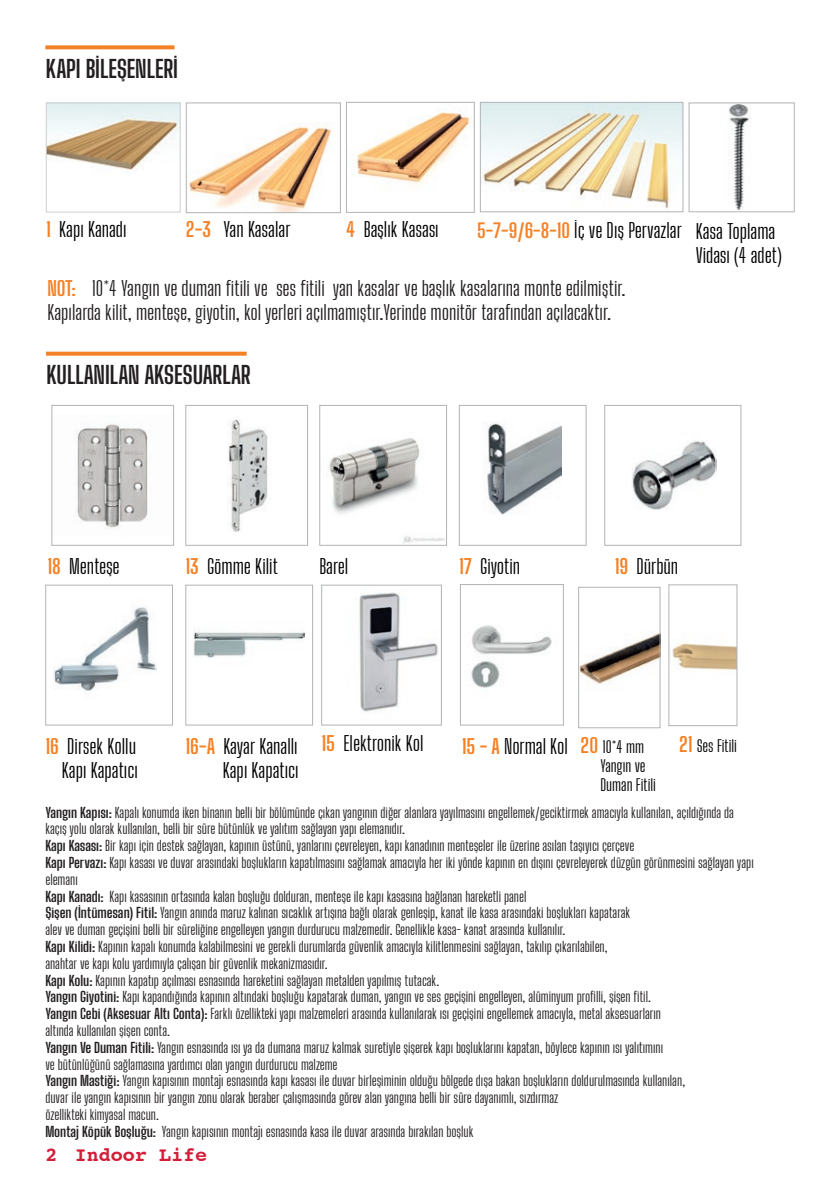
<style>
.page{position:relative;width:840px;height:1191px;background:#fff}
.page>*{position:absolute;margin:0;border:0;box-sizing:border-box;transform-origin:0 0}
.t1{font:700 24px "Big Shoulders Display";letter-spacing:-.01em;color:#231f20}
.t2{font:20px/24px "Big Shoulders Display";letter-spacing:-.005em;color:#000;text-align:right}
.t3{font:20px/24px "Big Shoulders Display";letter-spacing:-.005em;color:#231f20}
.t4{font:700 20px "Courier 10 Pitch BT";color:#d31e39}
.t5{font:16px/19.2px "Big Shoulders Display";letter-spacing:-.005em;color:#000}
.t6{font:14px/16.8px "Big Shoulders Display";letter-spacing:-.005em;color:#231f20}
.s1{font-weight:700;font-size:19.6px;color:#f58125}
.s2{font-weight:700;color:#f58125}
.s3{font-weight:700}
.s4{font-weight:700;font-size:20px;color:#f58125}
</style>
<div class="page">
<svg style="left:45px;top:45px;width:129px;height:4px"></svg>
<svg style="left:46px;top:352px;width:200px;height:4px"></svg>
<img style="left:75px;top:423px;width:73px;height:106px">
<div style="left:52px;top:405px;width:122px;height:140px;border:1px solid #b1b4b4"></div>
<img style="left:227px;top:419px;width:41px;height:112px">
<div style="left:185px;top:405px;width:122px;height:140px;border:1px solid #b1b4b4"></div>
<img style="left:487px;top:423px;width:74px;height:92px">
<div style="left:458px;top:405px;width:128px;height:140px;border:1px solid #b1b4b4"></div>
<img style="left:54px;top:607px;width:102px;height:84px">
<div style="left:45px;top:585px;width:128px;height:140px;border:1px solid #b1b4b4"></div>
<img style="left:194px;top:628px;width:110px;height:30px">
<div style="left:185px;top:585px;width:128px;height:140px;border:1px solid #b1b4b4"></div>
<img style="left:632px;top:441px;width:84px;height:69px">
<div style="left:604px;top:405px;width:136px;height:140px;border:1px solid #b1b4b4"></div>
<img style="left:329px;top:438px;width:115px;height:105px">
<div style="left:319px;top:405px;width:127px;height:140px;border:1px solid #b1b4b4"></div>
<img style="left:359px;top:592px;width:79px;height:120px">
<div style="left:321px;top:585px;width:120px;height:140px;border:1px solid #b1b4b4"></div>
<img style="left:48px;top:105px;width:130px;height:66px">
<div style="left:46px;top:103px;width:134px;height:109px;border:1px solid #ced0d1"></div>
<img style="left:189px;top:123px;width:142px;height:88px">
<div style="left:186px;top:103px;width:154px;height:110px;border:1px solid #b1b4b4"></div>
<img style="left:357px;top:112px;width:114px;height:73px">
<div style="left:346px;top:102px;width:128px;height:111px;border:1px solid #b1b4b4"></div>
<img style="left:482px;top:104px;width:199px;height:105px">
<div style="left:480px;top:102px;width:203px;height:110px;border:1px solid #b1b4b4"></div>
<img style="left:471px;top:625px;width:81px;height:63px">
<img style="left:580px;top:633px;width:78px;height:52px">
<div style="left:578px;top:587px;width:82px;height:141px;border:1px solid #b1b4b4"></div>
<img style="left:672px;top:643px;width:62px;height:27px">
<div style="left:668px;top:584px;width:68px;height:142px;border:1px solid #b1b4b4"></div>
<div style="left:460px;top:584px;width:103px;height:141px;border:1px solid #b1b4b4"></div>
<img style="left:728px;top:105px;width:23px;height:105px">
<div style="left:688px;top:103px;width:106px;height:109px;border:1px solid #b1b4b4"></div>
<h1 class="t1" style="left:46px;top:53px;width:134px">KAPI BİLEŞENLERİ</h1>
<h2 class="t2" style="left:477px;top:218px;width:206px"><span class="s1">5-7-9/6-8-10</span> İç ve Dış Pervazlar</h2>
<h2 class="t3" style="left:47px;top:276px;width:579px"><span class="s2">NOT:</span> 10*4 Yangın ve duman fitili ve ses fitili yan kasalar ve başlık kasalarına monte edilmiştir.<br>Kapılarda kilit, menteşe, giyotin, kol yerleri açılmamıştır.Yerinde monitör tarafından açılacaktır.</h2>
<h2 class="t2" style="left:46px;top:218px;width:82px"><span class="s2">1</span> Kapı Kanadı</h2>
<h2 class="t2" style="left:186px;top:218px;width:106px"><span class="s2">2-3</span> Yan Kasalar</h2>
<h2 class="t2" style="left:346px;top:218px;width:94px"><span class="s2">4</span> Başlık Kasası</h2>
<h2 class="t2" style="left:695px;top:220px;width:87px;text-align:left">Kasa Toplama<br>Vidası (4 adet)</h2>
<h1 class="t1" style="left:46px;top:359px;width:206px">KULLANILAN AKSESUARLAR</h1>
<h2 class="t2" style="left:47px;top:555px;width:74px"><span class="s2">18</span> Menteşe</h2>
<h2 class="t2" style="left:185px;top:555px;width:94px"><span class="s2">13</span> Gömme Kilit</h2>
<h2 class="t2" style="left:458px;top:555px;width:63px"><span class="s2">17</span> Giyotin</h2>
<h2 class="t2" style="left:319px;top:555px;width:30px">Barel</h2>
<h2 class="t2" style="left:614px;top:555px;width:65px"><span class="s2">19</span> Dürbün</h2>
<h2 class="t2" style="left:185px;top:734px;width:114px"><span class="s2">16-A</span> Kayar Kanallı<br>Kapı Kapatıcı</h2>
<h2 class="t2" style="left:321px;top:731px;width:104px"><span class="s2">15</span> Elektronik Kol</h2>
<p class="t6" style="left:45px;top:804px;width:709px"><span class="s3">Yangın Kapısı:</span> Kapalı konumda iken binanın belli bir bölümünde çıkan yangının diğer alanlara yayılmasını engellemek/geciktirmek amacıyla kullanılan, açıldığında da kaçış yolu olarak kullanılan, belli bir süre bütünlük ve yalıtım sağlayan yapı elemanıdır.<br><span class="s3">Kapı Kasası:</span> Bir kapı için destek sağlayan, kapının üstünü, yanlarını çevreleyen, kapı kanadının menteşeler ile üzerine asılan taşıyıcı çerçeve<br><span class="s3">Kapı Pervazı:</span> Kapı kasası ve duvar arasındaki boşlukların kapatılmasını sağlamak amacıyla her iki yönde kapının en dışını çevreleyerek düzgün görünmesini sağlayan yapı elemanı<br><span class="s3">Kapı Kanadı:</span> Kapı kasasının ortasında kalan boşluğu dolduran, menteşe ile kapı kasasına bağlanan hareketli panel<br><span class="s3">Şişen (İntümesan) Fitil:</span> Yangın anında maruz kalınan sıcaklık artışına bağlı olarak genleşip, kanat ile kasa arasındaki boşlukları kapatarak<br>alev ve duman geçişini belli bir süreliğine engelleyen yangın durdurucu malzemedir. Genellikle kasa- kanat arasında kullanılır.<br><span class="s3">Kapı Kilidi:</span> Kapının kapalı konumda kalabilmesini ve gerekli durumlarda güvenlik amacıyla kilitlenmesini sağlayan, takılıp çıkarılabilen,<br>anahtar ve kapı kolu yardımıyla çalışan bir güvenlik mekanizmasıdır.<br><span class="s3">Kapı Kolu:</span> Kapının kapatıp açılması esnasında hareketini sağlayan metalden yapılmış tutacak.<br><span class="s3">Yangın Giyotini:</span> Kapı kapandığında kapının altındaki boşluğu kapatarak duman, yangın ve ses geçişini engelleyen, alüminyum profilli, şişen fitil.<br><span class="s3">Yangın Cebi (Aksesuar Altı Conta):</span> Farklı özellikteki yapı malzemeleri arasında kullanılarak ısı geçişini engellemek amacıyla, metal aksesuarların<br>altında kullanılan şişen conta.<br><span class="s3">Yangın Ve Duman Fitili:</span> Yangın esnasında ısı ya da dumana maruz kalmak suretiyle şişerek kapı boşluklarını kapatan, böylece kapının ısı yalıtımını<br>ve bütünlüğünü sağlamasına yardımcı olan yangın durdurucu malzeme<br><span class="s3">Yangın Mastiği:</span> Yangın kapısının montajı esnasında kapı kasası ile duvar birleşiminin olduğu bölgede dışa bakan boşlukların doldurulmasında kullanılan,<br>duvar ile yangın kapısının bir yangın zonu olarak beraber çalışmasında görev alan yangına belli bir süre dayanımlı, sızdırmaz<br>özellikteki kimyasal macun.<br><span class="s3">Montaj Köpük Boşluğu:</span> Yangın kapısının montajı esnasında kasa ile duvar arasında bırakılan boşluk</p>
<h2 class="t2" style="left:461px;top:734px;width:108px"><span class="s2">15 - A</span> Normal Kol</h2>
<p class="t5" style="left:678px;top:736px;width:59px"><span class="s4">21</span> Ses Fitili</p>
<p class="t5" style="left:600px;top:737px;width:57px;text-indent:-20px"><span class="s4">20</span> 10*4 mm<br>Yangın ve<br>Duman Fitili</p>
<h2 class="t2" style="left:45px;top:734px;width:94px"><span class="s2">16</span> Dirsek Kollu<br>Kapı Kapatıcı</h2>
<h2 class="t4" style="left:45px;top:1143px;width:163px">2 Indoor Life</h2>
</div>
